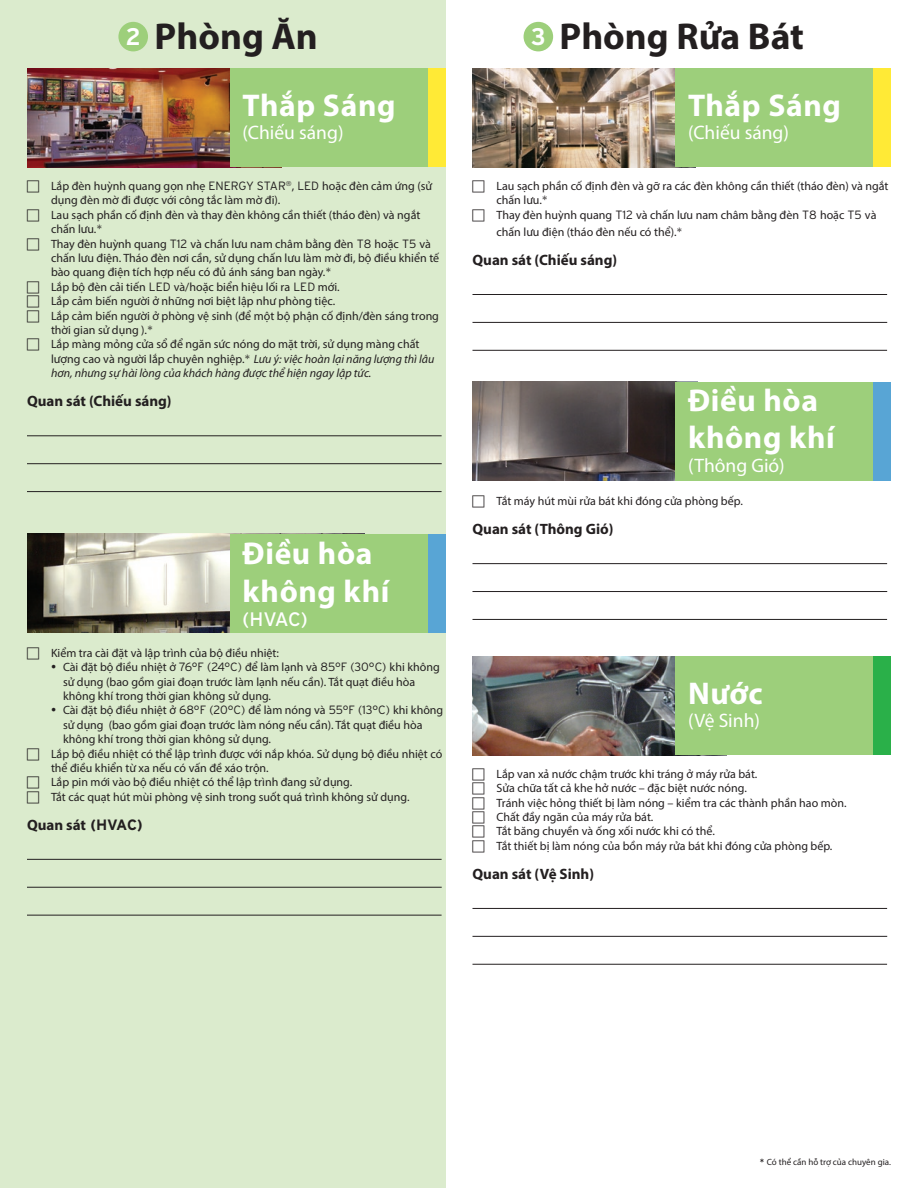
<style>
.page{position:relative;width:918px;height:1188px;background:#fff}
.page>*{position:absolute;margin:0;border:0;box-sizing:border-box;transform-origin:0 0}
.t1{font:700 37.5px "Myriad Pro";color:#231f20}
.t2{font:700 31.5px/37.8px "Myriad Pro";letter-spacing:.02em;color:#fff}
.t3{font:24px "Interstate Bold Mono";color:#fff}
.t4{font:19.5px "Myriad Pro";color:#fff}
.t5{font:19.5px "Interstate";color:#fff}
.t6{font:700 15px "Myriad Pro";color:#231f20}
.t7{font:12px/14.4px "Myriad Pro";color:#231f20}
.t8{font:9px "Myriad Pro";color:#231f20}
.s1{font-family:"Interstate";font-weight:300}
.s2{font-style:italic}
.s3{font-family:"Interstate"}
</style>
<div class="page">
<div style="left:0;top:0;width:446px;height:1188px;background:#dbebcd"></div>
<div style="left:27px;top:68px;width:419px;height:99px;background:#ffea36"></div>
<img style="left:27px;top:68px;width:203px;height:99px">
<div style="left:472px;top:68px;width:419px;height:99px;background:#ffea36"></div>
<img style="left:472px;top:68px;width:204px;height:99px">
<div style="left:472px;top:656px;width:419px;height:99px;background:#2ab049"></div>
<img style="left:472px;top:656px;width:204px;height:99px">
<div style="left:472px;top:382px;width:419px;height:98px;background:#58a5d5"></div>
<img style="left:472px;top:382px;width:204px;height:98px">
<div style="left:27px;top:534px;width:419px;height:98px;background:#58a5d5"></div>
<img style="left:27px;top:534px;width:203px;height:98px">
<div style="left:230px;top:68px;width:198px;height:99px;background:#9dcf7b"></div>
<div style="left:676px;top:68px;width:197px;height:99px;background:#9dcf7b"></div>
<div style="left:676px;top:656px;width:197px;height:99px;background:#9dcf7b"></div>
<div style="left:676px;top:382px;width:197px;height:98px;background:#9dcf7b"></div>
<div style="left:230px;top:534px;width:198px;height:98px;background:#9dcf7b"></div>
<div style="left:118px;top:22px;width:30px;height:29px;background:#9dcf7b;border-radius:50%"></div>
<div style="left:524px;top:22px;width:29px;height:29px;background:#9dcf7b;border-radius:50%"></div>
<hr style="left:27px;top:435px;width:415px;height:1px;background:#231f20">
<hr style="left:27px;top:463px;width:415px;height:1px;background:#231f20">
<hr style="left:27px;top:491px;width:415px;height:1px;background:#231f20">
<hr style="left:472px;top:294px;width:415px;height:1px;background:#231f20">
<hr style="left:472px;top:322px;width:415px;height:1px;background:#231f20">
<hr style="left:472px;top:350px;width:415px;height:1px;background:#231f20">
<hr style="left:472px;top:908px;width:415px;height:1px;background:#231f20">
<hr style="left:472px;top:936px;width:415px;height:1px;background:#231f20">
<hr style="left:472px;top:964px;width:415px;height:1px;background:#231f20">
<hr style="left:472px;top:563px;width:415px;height:1px;background:#231f20">
<hr style="left:472px;top:591px;width:415px;height:1px;background:#231f20">
<hr style="left:472px;top:619px;width:415px;height:1px;background:#231f20">
<hr style="left:27px;top:859px;width:415px;height:1px;background:#231f20">
<hr style="left:27px;top:887px;width:415px;height:1px;background:#231f20">
<hr style="left:27px;top:915px;width:415px;height:1px;background:#231f20">
<p class="t3" style="left:126px;top:23px;width:16px">2</p>
<p class="t1" style="left:155px;top:12px;width:165px">Phòng Ăn</p>
<p class="t3" style="left:531px;top:23px;width:16px">3</p>
<p class="t1" style="left:560px;top:12px;width:246px">Phòng Rửa Bát</p>
<p class="t2" style="left:243px;top:85px;width:154px">Thắp Sáng</p>
<p class="t4" style="left:243px;top:121px;width:103px">(Chiếu sáng)</p>
<p class="t7" style="left:51px;top:179px;width:383px">Lắp đèn huỳnh quang gọn nhẹ <span class="s1">ENERGY STAR</span><sup>®</sup>, <span class="s1">LED</span> hoặc đèn cảm ứng (sử dụng đèn mờ đi được với công tắc làm mờ đi).</p>
<p class="t7" style="left:51px;top:207px;width:371px">Lau sạch phần cố định đèn và thay đèn không cần thiết (tháo đèn) và ngắt chấn lưu.<span class="s1">*</span></p>
<p class="t7" style="left:51px;top:236px;width:390px">Thay đèn huỳnh quang <span class="s1">T12</span> và chấn lưu nam châm bằng đèn <span class="s1">T8</span> hoặc <span class="s1">T5</span> và chấn lưu điện. Tháo đèn nơi cần, sử dụng chấn lưu làm mờ đi, bộ điều khiển tế bào quang điện tích hợp nếu có đủ ánh sáng ban ngày.<span class="s1">*</span></p>
<p class="t7" style="left:51px;top:279px;width:290px">Lắp bộ đèn cải tiến <span class="s1">LED</span> và/hoặc biển hiệu lối ra <span class="s1">LED</span> mới.</p>
<p class="t7" style="left:51px;top:294px;width:286px">Lắp cảm biến người ở những nơi biệt lập như phòng tiệc.</p>
<p class="t7" style="left:51px;top:308px;width:390px">Lắp cảm biến người ở phòng vệ sinh (để một bộ phận cố định/đèn sáng trong thời gian sử dụng ).<span class="s1">*</span></p>
<p class="t7" style="left:51px;top:337px;width:385px">Lắp màng mỏng cửa sổ để ngăn sức nóng do mặt trời, sử dụng màng chất lượng cao và người lắp chuyên nghiệp.<span class="s1">*</span> <span class="s2">Lưu ý: việc hoàn lại năng lượng thì lâu hơn, nhưng sự hài lòng của khách hàng được thể hiện ngay lập tức.</span></p>
<p class="t6" style="left:27px;top:391px;width:146px">Quan sát (Chiếu sáng)</p>
<p class="t2" style="left:243px;top:534px;width:148px">Điều hòa không khí</p>
<p class="t5" style="left:243px;top:608px;width:67px">(HVAC)</p>
<p class="t7" style="left:51px;top:645px;width:229px">Kiểm tra cài đặt và lập trình của bộ điều nhiệt:</p>
<p class="t7" style="left:63px;top:660px;width:378px;text-indent:-12px"><span class="s3">•</span> Cài đặt bộ điều nhiệt ở <span class="s1">76°F (24°C)</span> để làm lạnh và <span class="s1">85°F (30°C)</span> khi không sử dụng (bao gồm giai đoạn trước làm lạnh nếu cần). Tắt quạt điều hòa không khí trong thời gian không sử dụng.</p>
<p class="t7" style="left:63px;top:703px;width:382px;text-indent:-12px"><span class="s3">•</span> Cài đặt bộ điều nhiệt ở <span class="s1">68°F (20°C)</span> để làm nóng và <span class="s1">55°F (13°C)</span> khi không sử dụng (bao gồm giai đoạn trước làm nóng nếu cần). Tắt quạt điều hòa không khí trong thời gian không sử dụng.</p>
<p class="t7" style="left:51px;top:746px;width:393px">Lắp bộ điều nhiệt có thể lập trình được với nắp khóa. Sử dụng bộ điều nhiệt có thể điều khiển từ xa nếu có vấn đề xáo trộn.</p>
<p class="t7" style="left:51px;top:775px;width:303px">Lắp pin mới vào bộ điều nhiệt có thể lập trình đang sử dụng.</p>
<p class="t7" style="left:51px;top:789px;width:360px">Tắt các quạt hút mùi phòng vệ sinh trong suốt quá trình không sử dụng.</p>
<p class="t6" style="left:27px;top:815px;width:117px">Quan sát <span class="s3">(HVAC)</span></p>
<p class="t2" style="left:688px;top:85px;width:154px">Thắp Sáng</p>
<p class="t4" style="left:688px;top:121px;width:103px">(Chiếu sáng)</p>
<p class="t7" style="left:496px;top:179px;width:394px">Lau sạch phần cố định đèn và gỡ ra các đèn không cần thiết (tháo đèn) và ngắt chấn lưu.<span class="s1">*</span></p>
<p class="t7" style="left:496px;top:206px;width:381px;line-height:17.1px">Thay đèn huỳnh quang <span class="s1">T12</span> và chấn lưu nam châm bằng đèn <span class="s1">T8</span> hoặc <span class="s1">T5</span> và chấn lưu điện (tháo đèn nếu có thể).<span class="s1">*</span></p>
<p class="t6" style="left:472px;top:250px;width:146px">Quan sát (Chiếu sáng)</p>
<p class="t2" style="left:688px;top:380px;width:148px">Điều hòa không khí</p>
<p class="t4" style="left:688px;top:453px;width:98px">(Thông Gió)</p>
<p class="t7" style="left:496px;top:494px;width:248px">Tắt máy hút mùi rửa bát khi đóng cửa phòng bếp.</p>
<p class="t6" style="left:472px;top:519px;width:142px">Quan sát (Thông Gió)</p>
<p class="t2" style="left:688px;top:673px;width:76px">Nước</p>
<p class="t4" style="left:688px;top:708px;width:74px">(Vệ Sinh)</p>
<p class="t7" style="left:496px;top:766px;width:262px">Lắp van xả nước chậm trước khi tráng ở máy rửa bát.</p>
<p class="t7" style="left:496px;top:781px;width:252px">Sửa chữa tất cả khe hở nước – đặc biệt nước nóng.</p>
<p class="t7" style="left:496px;top:795px;width:352px">Tránh việc hỏng thiết bị làm nóng – kiểm tra các thành phần hao mòn.</p>
<p class="t7" style="left:496px;top:810px;width:158px">Chất đầy ngăn của máy rửa bát.</p>
<p class="t7" style="left:496px;top:824px;width:220px">Tắt băng chuyền và ống xối nước khi có thể.</p>
<p class="t7" style="left:496px;top:838px;width:337px">Tắt thiết bị làm nóng của bồn máy rửa bát khi đóng cửa phòng bếp.</p>
<p class="t6" style="left:472px;top:864px;width:123px">Quan sát (Vệ Sinh)</p>
<p class="t8" style="left:760px;top:1156px;width:133px"><span class="s3">*</span> Có thể cần hỗ trợ của chuyên gia.</p>
</div>
